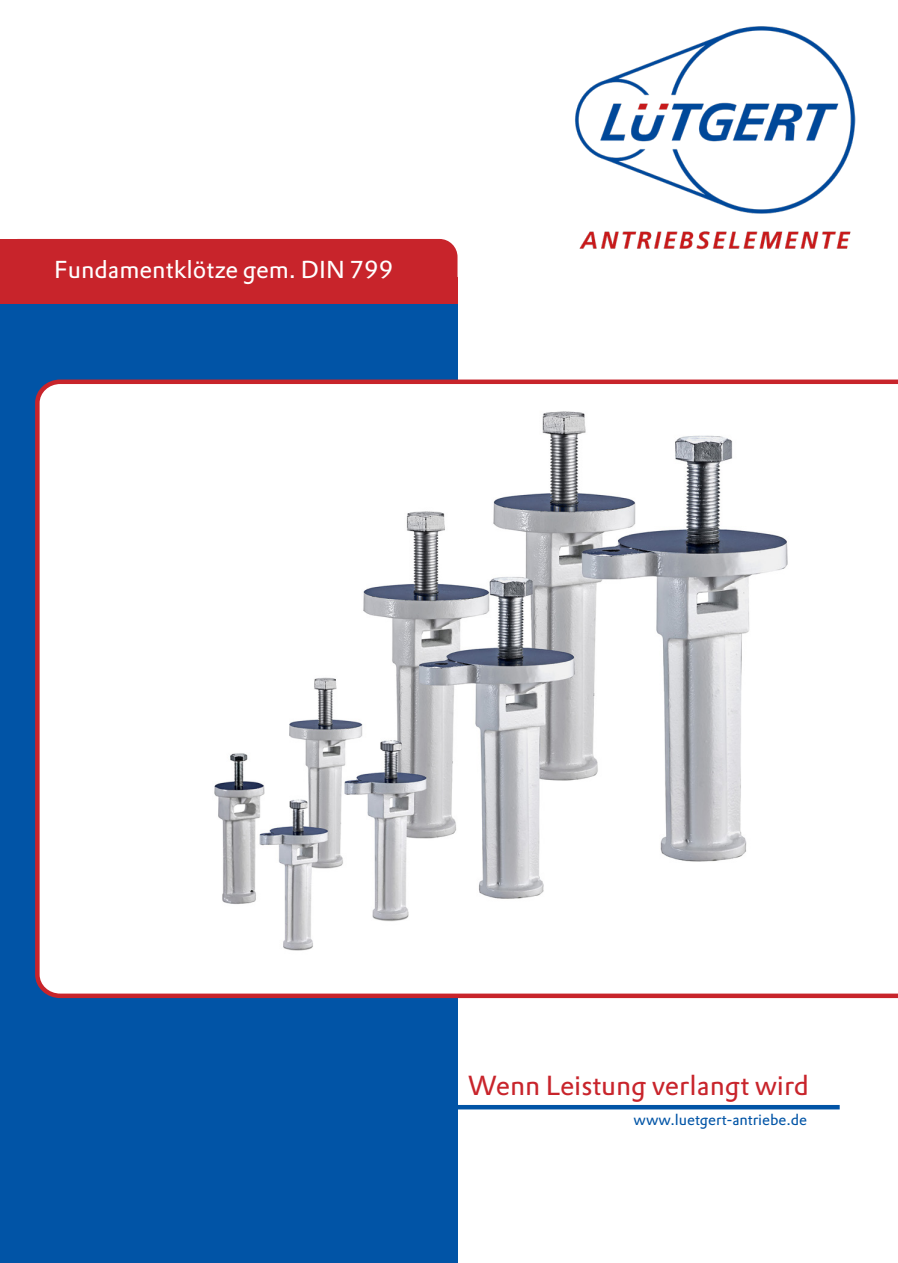
<style>
.page{position:relative;width:898px;height:1263px;background:#fff}
.page>*{position:absolute;margin:0;border:0;box-sizing:border-box;transform-origin:0 0}
.t1{font:27px "DTL Prokyon T";color:#c8242b}
.t2{font:24px "DTL Prokyon T";color:#fff}
.t3{font:15px "DTL Prokyon T";color:#0154a6}
</style>
<div class="page">
<img style="left:575px;top:26px;width:280px;height:223px">
<div style="left:0;top:302px;width:457px;height:961px;background:#0154a6"></div>
<div style="left:35px;top:379px;width:862px;height:619px;background:#fff"></div>
<hr style="left:446px;top:1105px;width:393px;height:4px;background:#0154a6">
<div style="left:0;top:239px;width:457px;height:63px;background:#c8242b;border-radius:18px"></div>
<div style="left:0;top:277px;width:457px;height:26px;background:#c8242b"></div>
<div style="left:0;top:239px;width:48px;height:64px;background:#c8242b"></div>
<img style="left:188px;top:407px;width:613px;height:583px">
<p class="t2" style="left:54px;top:253px;width:340px">Fundamentklötze gem. DIN 799</p>
<p class="t1" style="left:468px;top:1068px;width:342px">Wenn Leistung verlangt wird</p>
<p class="t3" style="left:633px;top:1110px;width:175px">www.luetgert-antriebe.de</p>
</div>
